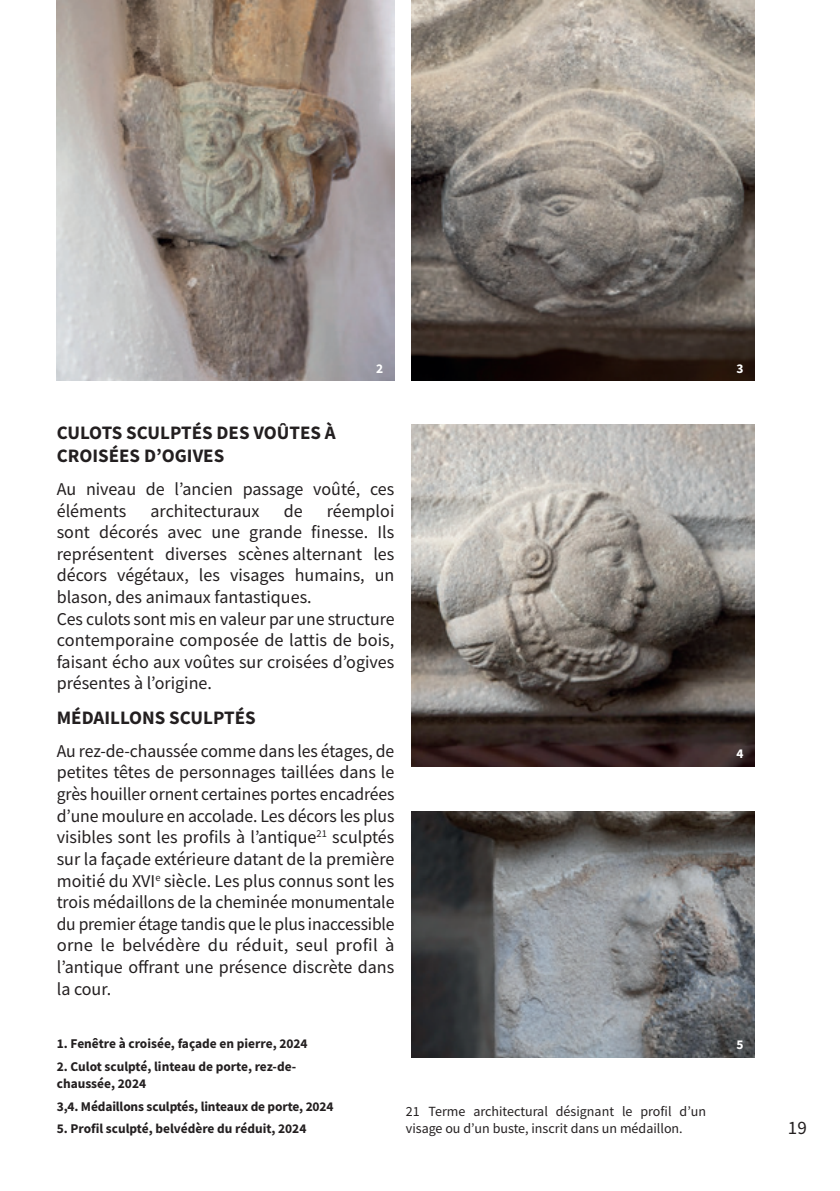
<style>
.page{position:relative;width:840px;height:1191px;background:#fff}
.page>*{position:absolute;margin:0;border:0;box-sizing:border-box;transform-origin:0 0}
.t1{font:700 19px/22.8px "Source Sans Pro";color:#231f20}
.t2{font:19px "Source Sans Pro";color:#231f20}
.t3{font:18px/21.6px "Source Sans Pro";color:#231f20}
.t4{font:14px/16.8px "Source Sans Pro";color:#231f20}
.t5{font:700 13.4px/17px "Source Sans Pro";color:#231f20}
.t6{font:700 13.4px "Source Sans Pro";color:#fff}
</style>
<div class="page">
<img style="left:411px;top:0;width:343px;height:381px">
<img style="left:411px;top:811px;width:343px;height:246px">
<img style="left:411px;top:425px;width:343px;height:341px">
<img style="left:57px;top:0;width:337px;height:381px">
<p class="t6" style="left:376px;top:359px;width:9px">2</p>
<p class="t1" style="left:57px;top:421px;width:280px">CULOTS SCULPTÉS DES VOÛTES À<br>CROISÉES D’OGIVES</p>
<p class="t3" style="left:57px;top:478px;width:339px">Au niveau de l’ancien passage voûté, ces éléments</p>
<p class="t3" style="left:57px;top:499px;width:339px;text-indent:270px">réemploi sont décorés avec une grande finesse. Ils représentent diverses scènes alternant les décors végétaux, les visages humains, un blason, des animaux fantastiques.<br>Ces culots sont mis en valeur par une structure contemporaine composée de lattis de bois, faisant écho aux voûtes sur croisées d’ogives présentes à l’origine.</p>
<p class="t1" style="left:57px;top:706px;width:200px">MÉDAILLONS SCULPTÉS</p>
<p class="t3" style="left:57px;top:740px;width:339px;text-align:justify">Au rez-de-chaussée comme dans les étages, de petites têtes de personnages taillées dans le grès houiller ornent certaines portes encadrées d’une moulure en accolade. Les décors les plus visibles sont les profils à l’antique<sup>21</sup> sculptés sur la façade extérieure datant de la première moitié du XVI<sup>e</sup> siècle. Les plus connus sont les trois médaillons de la cheminée monumentale du premier étage tandis que le plus inaccessible orne le belvédère du réduit, seul profil à l’antique offrant une présence discrète dans la cour.</p>
<p class="t3" style="left:150px;top:499px;width:110px">architecturaux</p>
<p class="t3" style="left:283px;top:499px;width:20px">de</p>
<p class="t6" style="left:736px;top:359px;width:9px">3</p>
<p class="t6" style="left:736px;top:745px;width:9px">4</p>
<p class="t5" style="left:57px;top:1035px;width:252px">1. Fenêtre à croisée, façade en pierre, 2024</p>
<p class="t5" style="left:57px;top:1057px;width:241px">2. Culot sculpté, linteau de porte, rez-de&shy;chaussée, 2024</p>
<p class="t5" style="left:57px;top:1097px;width:278px">3,4. Médaillons sculptés, linteaux de porte, 2024</p>
<p class="t5" style="left:57px;top:1120px;width:251px">5. Profil sculpté, belvédère du réduit, 2024</p>
<p class="t2" style="left:787px;top:1116px;width:21px">19</p>
<p class="t6" style="left:736px;top:1036px;width:9px">5</p>
<p class="t4" style="left:405px;top:1102px;width:302px">21 Terme architectural désignant le profil d’un visage ou d’un buste, inscrit dans un médaillon.</p>
</div>
